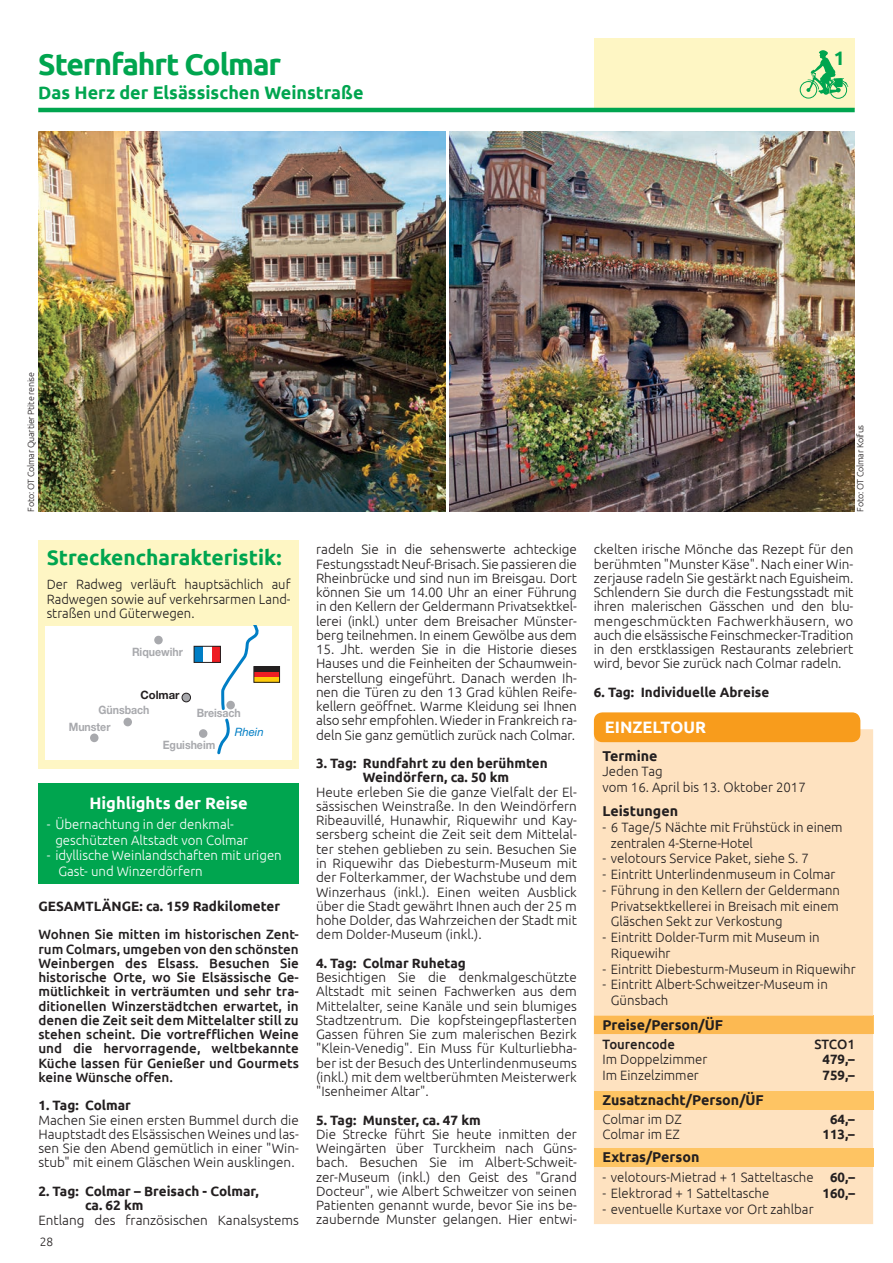
<style>
.page{position:relative;width:893px;height:1263px;background:#fff}
.page>*{position:absolute;margin:0;border:0;box-sizing:border-box;transform-origin:0 0}
.t1{font:700 30px "Ubuntu";letter-spacing:-.035em;color:#00a54f}
.t2{font:700 21px "Ubuntu";color:#00a54f}
.t3{font:700 19.5px "Ubuntu";color:#00a54f}
.t4{font:700 18px "Ubuntu";color:#00a54f}
.t5{font:700 16.5px "Ubuntu";color:#fff}
.t6{font:700 14.25px "Ubuntu";color:#231f20}
.t7{font:300 13.5px/14.2px "Ubuntu";color:#231f20;text-align:justify}
.t8{font:500 13.5px/14.2px "Ubuntu";color:#231f20;text-align:justify}
.t9{font:700 13.5px/14.2px "Ubuntu";color:#231f20}
.t10{font:300 13.5px/15.8px "Ubuntu";color:#fff}
.t11{font:300 13.5px/14.2px "Ubuntu";color:#231f20;text-align:justify;scale:.96 1}
.t12{font:300 12px "Ubuntu";color:#231f20}
.t13{font:700 11.55px "Helvetica Neue";color:#a8a9ad;scale:.92 1}
.t14{font:700 11.55px "Helvetica Neue";color:#231f20}
.t15{font:italic 11.55px "Helvetica Neue";color:#007ec5}
.t16{font:300 9px "Ubuntu";letter-spacing:-.03em;color:#231f20}
.s1{font-weight:700}
</style>
<div class="page">
<div style="left:38px;top:783px;width:261px;height:101px;background:#00a54f"></div>
<img style="left:38px;top:132px;width:408px;height:380px">
<img style="left:450px;top:132px;width:405px;height:380px">
<div style="left:594px;top:38px;width:261px;height:70px;background:#fef6c4"></div>
<div style="left:38px;top:540px;width:261px;height:228px;background:#fef6c4"></div>
<div style="left:45px;top:626px;width:247px;height:134px;background:#fff"></div>
<div style="left:254px;top:667px;width:26px;height:15px;background:#ee1d23"></div>
<div style="left:254px;top:667px;width:26px;height:5px;background:#231f20"></div>
<div style="left:254px;top:677px;width:26px;height:5px;background:#feca0a"></div>
<div style="left:254px;top:666px;width:26px;height:16px;border:1px solid #231f20"></div>
<div style="left:182px;top:693px;width:8px;height:9px;background:#a8a9ad;border-radius:50%"></div>
<div style="left:182px;top:693px;width:9px;height:9px;border:1px solid #231f20;border-radius:50%"></div>
<div style="left:270px;top:640px;width:22px;height:12px;background:#fff"></div>
<div style="left:257px;top:692px;width:35px;height:11px;background:#fff"></div>
<div style="left:194px;top:646px;width:26px;height:16px;background:#fff"></div>
<div style="left:212px;top:646px;width:8px;height:16px;background:#ee1d23"></div>
<div style="left:194px;top:646px;width:9px;height:16px;background:#007ec5"></div>
<div style="left:194px;top:646px;width:27px;height:17px;border:1px solid #231f20"></div>
<div style="left:226px;top:701px;width:9px;height:8px;background:#a8a9ad;border-radius:50%"></div>
<div style="left:154px;top:636px;width:9px;height:8px;background:#a8a9ad;border-radius:50%"></div>
<div style="left:90px;top:733px;width:9px;height:9px;background:#a8a9ad;border-radius:50%"></div>
<div style="left:123px;top:718px;width:9px;height:8px;background:#a8a9ad;border-radius:50%"></div>
<div style="left:199px;top:729px;width:8px;height:9px;background:#a8a9ad;border-radius:50%"></div>
<svg style="left:800px;top:50px;width:48px;height:48px"></svg>
<hr style="left:38px;top:108px;width:817px;height:4px;background:#00a54f">
<div style="left:594px;top:729px;width:279px;height:495px;background:#fee2c0"></div>
<div style="left:594px;top:1016px;width:279px;height:18px;background:#fcb952"></div>
<div style="left:594px;top:1091px;width:279px;height:18px;background:#fec463"></div>
<div style="left:594px;top:1149px;width:279px;height:18px;background:#fec463"></div>
<div style="left:594px;top:712px;width:266px;height:30px;background:#f89c1c;border-radius:9px"></div>
<h1 class="t1" style="left:38px;top:46px;width:244px">Sternfahrt Colmar</h1>
<h3 class="t4" style="left:38px;top:82px;width:327px">Das Herz der Elsässischen Weinstraße</h3>
<h3 class="t3" style="left:834px;top:47px;width:13px">1</h3>
<p class="t16" style="left:26px;top:512px;width:141px;rotate:-90deg">Foto: OT Colmar Quartier Ptite renise</p>
<h2 class="t2" style="left:47px;top:544px;width:236px">Streckencharakteristik:</h2>
<p class="t11" style="left:47px;top:577px;width:255px">Der Radweg verläuft hauptsächlich auf Radwegen sowie auf verkehrsarmen Land&shy;straßen und Güterwegen.</p>
<p class="t13" style="left:132px;top:645px;width:57px">Riquewihr</p>
<p class="t14" style="left:140px;top:688px;width:41px">Colmar</p>
<p class="t13" style="left:98px;top:703px;width:57px">Günsbach</p>
<p class="t13" style="left:197px;top:705px;width:50px">Breisach</p>
<p class="t13" style="left:163px;top:738px;width:59px">Eguisheim</p>
<p class="t13" style="left:69px;top:719px;width:47px">Munster</p>
<p class="t15" style="left:235px;top:725px;width:30px">Rhein</p>
<p class="t5" style="left:89px;top:793px;width:160px">Highlights der Reise</p>
<p class="t10" style="left:55px;top:816px;width:194px;text-indent:-9px">- Übernachtung in der denkmal&shy;geschützten Altstadt von Colmar</p>
<p class="t10" style="left:58px;top:847px;width:225px;text-indent:-12px">- idyllische Weinlandschaften mit urigen<br>Gast- und Winzerdörfern</p>
<p class="t9" style="left:38px;top:899px;width:243px">GESAMTLÄNGE: ca. 159 Radkilometer</p>
<p class="t8" style="left:38px;top:927px;width:262px">Wohnen Sie mitten im historischen Zent&shy;rum Colmars, umgeben von den schönsten Weinbergen des Elsass. Besuchen Sie historische Orte, wo Sie Elsässische Ge&shy;mütlichkeit in verträumten und sehr tra&shy;ditionellen Winzerstädtchen erwartet, in denen die Zeit seit dem Mittelalter still zu stehen scheint. Die vortrefflichen Weine und die hervorragende, weltbekannte Küche lassen für Genießer und Gourmets keine Wünsche offen.</p>
<p class="t9" style="left:38px;top:1098px;width:94px">1. Tag: Colmar</p>
<p class="t7" style="left:38px;top:1112px;width:262px">Machen Sie einen ersten Bummel durch die Hauptstadt des Elsässischen Weines und las&shy;sen Sie den Abend gemütlich in einer "Win&shy;stub" mit einem Gläschen Wein ausklingen.</p>
<p class="t9" style="left:85px;top:1184px;width:175px;text-indent:-47px">2. Tag: Colmar – Breisach - Colmar, ca. 62 km</p>
<p class="t7" style="left:38px;top:1212px;width:262px">Entlang des französischen Kanalsystems</p>
<p class="t12" style="left:40px;top:1235px;width:15px">28</p>
<p class="t7" style="left:316px;top:542px;width:262px">radeln Sie in die sehenswerte achteckige Festungsstadt Neuf-Brisach. Sie passieren die Rheinbrücke und sind nun im Breisgau. Dort können Sie um 14.00 Uhr an einer Führung in den Kellern der Geldermann Privatsektkel&shy;lerei (inkl.) unter dem Breisacher Münster&shy;berg teilnehmen. In einem Gewölbe aus dem</p>
<p class="t7" style="left:316px;top:642px;width:262px">15. Jht. werden Sie in die Historie dieses Hauses und die Feinheiten der Schaumwein&shy;herstellung eingeführt. Danach werden Ih&shy;nen die Türen zu den 13 Grad kühlen Reife&shy;kellern geöffnet. Warme Kleidung sei Ihnen also sehr empfohlen. Wieder in Frankreich ra&shy;deln Sie ganz gemütlich zurück nach Colmar.</p>
<p class="t9" style="left:363px;top:756px;width:186px;text-indent:-47px">3. Tag: Rundfahrt zu den berühmten<br>Weindörfern, ca. 50 km</p>
<p class="t7" style="left:316px;top:784px;width:262px">Heute erleben Sie die ganze Vielfalt der El&shy;sässischen Weinstraße. In den Weindörfern Ribeauvillé, Hunawhir, Riquewihr und Kay&shy;sersberg scheint die Zeit seit dem Mittelal&shy;ter stehen geblieben zu sein. Besuchen Sie in Riquewihr das Diebesturm-Museum mit der Folterkammer, der Wachstube und dem Winzerhaus (inkl.). Einen weiten Ausblick über die Stadt gewährt Ihnen auch der 25 m hohe Dolder, das Wahrzeichen der Stadt mit dem Dolder-Museum (inkl.).</p>
<p class="t9" style="left:316px;top:956px;width:151px">4. Tag: Colmar Ruhetag</p>
<p class="t7" style="left:316px;top:970px;width:262px">Besichtigen Sie die denkmalgeschützte Altstadt mit seinen Fachwerken aus dem Mittelalter, seine Kanäle und sein blumiges Stadtzentrum. Die kopfsteingepflasterten Gassen führen Sie zum malerischen Bezirk "Klein-Venedig". Ein Muss für Kulturliebha&shy;ber ist der Besuch des Unterlindenmuseums (inkl.) mit dem weltberühmten Meisterwerk "Isenheimer Altar".</p>
<p class="t9" style="left:316px;top:1112px;width:166px">5. Tag: Munster, ca. 47 km</p>
<p class="t7" style="left:316px;top:1126px;width:262px">Die Strecke führt Sie heute inmitten der Weingärten über Turckheim nach Güns&shy;bach. Besuchen Sie im Albert-Schweit&shy;zer-Museum (inkl.) den Geist des "Grand Docteur", wie Albert Schweitzer von seinen Patienten genannt wurde, bevor Sie ins be&shy;zaubernde Munster gelangen. Hier entwi-</p>
<p class="t16" style="left:855px;top:512px;width:88px;rotate:-90deg">Foto: OT Colmar Koifus</p>
<p class="t7" style="left:594px;top:542px;width:261px">ckelten irische Mönche das Rezept für den berühmten "Munster Käse". Nach einer Win&shy;zerjause radeln Sie gestärkt nach Eguisheim.<br>Schlendern Sie durch die Festungsstadt mit ihren malerischen Gässchen und den blu&shy;mengeschmückten Fachwerkhäusern, wo auch die elsässische Feinschmecker-Tradition in den erstklassigen Restaurants zelebriert wird, bevor Sie zurück nach Colmar radeln.</p>
<p class="t9" style="left:594px;top:685px;width:177px">6. Tag: Individuelle Abreise</p>
<p class="t5" style="left:605px;top:717px;width:103px">EINZELTOUR</p>
<p class="t6" style="left:602px;top:747px;width:57px">Termine</p>
<p class="t7" style="left:602px;top:763px;width:205px;line-height:15.8px">Jeden Tag<br>vom 16. April bis 13. Oktober 2017</p>
<p class="t6" style="left:602px;top:802px;width:77px">Leistungen</p>
<p class="t7" style="left:611px;top:819px;width:233px;line-height:15.8px;text-indent:-9px">- 6 Tage/5 Nächte mit Frühstück in einem zentralen 4-Sterne-Hotel</p>
<p class="t7" style="left:602px;top:851px;width:208px">- velotours Service Paket, siehe S. 7</p>
<p class="t7" style="left:602px;top:867px;width:235px">- Eintritt Unterlindenmuseum in Colmar</p>
<p class="t7" style="left:611px;top:882px;width:231px;line-height:15.8px;text-indent:-9px">- Führung in den Kellern der Geldermann Privatsektkellerei in Breisach mit einem Gläschen Sekt zur Verkostung</p>
<p class="t7" style="left:611px;top:929px;width:210px;line-height:15.8px;text-indent:-9px">- Eintritt Dolder-Turm mit Museum in<br>Riquewihr</p>
<p class="t7" style="left:602px;top:961px;width:255px">- Eintritt Diebesturm-Museum in Riquewihr</p>
<p class="t7" style="left:611px;top:976px;width:218px;line-height:15.8px;text-indent:-9px">- Eintritt Albert-Schweitzer-Museum in<br>Günsbach</p>
<p class="t6" style="left:602px;top:1016px;width:122px">Preise/Person/ÜF</p>
<p class="t8" style="left:602px;top:1036px;width:74px">Tourencode</p>
<p class="t8" style="left:814px;top:1036px;width:42px">STCO1</p>
<p class="t7" style="left:602px;top:1052px;width:106px">Im Doppelzimmer</p>
<p class="t9" style="left:822px;top:1052px;width:34px">479,–</p>
<p class="t7" style="left:602px;top:1068px;width:98px">Im Einzelzimmer</p>
<p class="t9" style="left:822px;top:1068px;width:34px">759,–</p>
<p class="t6" style="left:602px;top:1091px;width:163px">Zusatznacht/Person/ÜF</p>
<p class="t7" style="left:602px;top:1111px;width:81px">Colmar im DZ</p>
<p class="t9" style="left:830px;top:1111px;width:26px">64,–</p>
<p class="t7" style="left:602px;top:1127px;width:79px">Colmar im EZ</p>
<p class="t9" style="left:822px;top:1127px;width:34px">113,–</p>
<p class="t6" style="left:602px;top:1148px;width:99px">Extras/Person</p>
<p class="t7" style="left:602px;top:1170px;width:254px">- velotours-Mietrad + 1 Satteltasche <span class="s1">60,–</span></p>
<p class="t7" style="left:602px;top:1185px;width:168px">- Elektrorad + 1 Satteltasche</p>
<p class="t9" style="left:822px;top:1186px;width:34px">160,–</p>
<p class="t7" style="left:602px;top:1201px;width:213px">- eventuelle Kurtaxe vor Ort zahlbar</p>
</div>
